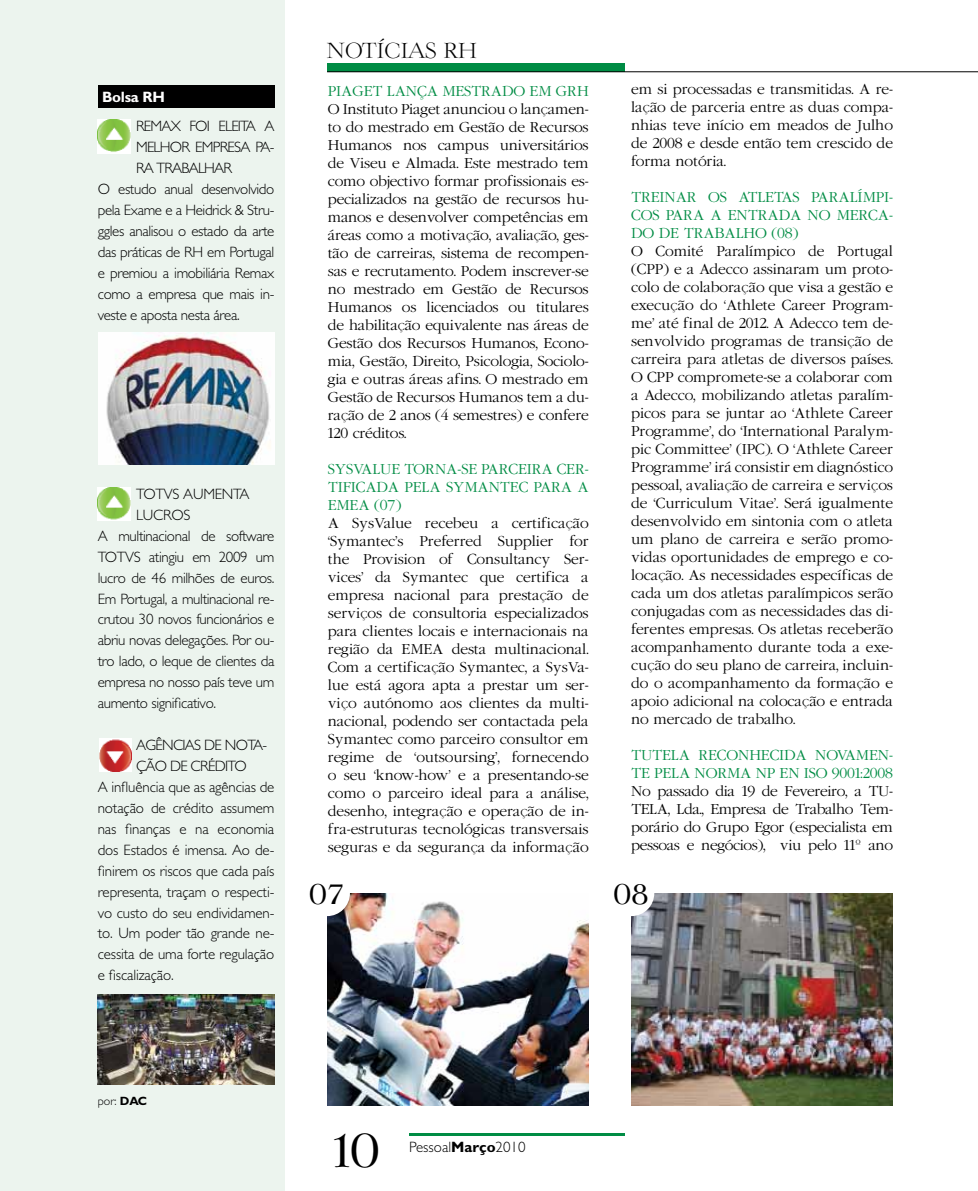
<style>
.page{position:relative;width:978px;height:1191px;background:#fff}
.page>*{position:absolute;margin:0;border:0;box-sizing:border-box;transform-origin:0 0}
.t1{font:45px "Lingwood";color:#000}
.t2{font:27px "Lingwood";color:#000}
.t3{font:300 21px "Lingwood";letter-spacing:.025em;color:#000}
.t4{font:300 15px "Gentle Sans";letter-spacing:-.025em;color:#000}
.t5{font:300 15px "Gentle Sans";letter-spacing:-.05em;color:#000}
.t6{font:300 15px "Gentle Sans";letter-spacing:-.045em;color:#000}
.t7{font:300 15px "Gentle Sans";color:#000}
.t8{font:700 15px "Gentle Sans";letter-spacing:-.015em;color:#fff}
.t9{font:300 13.5px/18px "Garamond";color:#000;text-align:justify}
.t10{font:300 13.5px/18px "Garamond";color:#008c44}
.t11{font:300 13.5px/18px "Garamond";letter-spacing:-.02em;color:#000}
.t12{font:300 13.5px "Garamond";letter-spacing:.185em;color:#008c44}
.t13{font:300 12px "Gentle Sans";color:#000}
.s1{font-weight:700}
</style>
<div class="page">
<div style="left:327px;top:63px;width:298px;height:9px;background:#008c44"></div>
<hr style="left:327px;top:71px;width:651px;height:1px;background:#000">
<hr style="left:409px;top:1133px;width:216px;height:2px;background:#008c44">
<div style="left:0;top:0;width:285px;height:1191px;background:#ecf4ee"></div>
<div style="left:98px;top:85px;width:176px;height:23px;background:#000"></div>
<img style="left:328px;top:893px;width:261px;height:213px">
<div style="left:304px;top:870px;width:46px;height:46px;background:#fff;border-radius:50%"></div>
<img style="left:99px;top:738px;width:32px;height:33px">
<img style="left:98px;top:120px;width:32px;height:33px">
<img style="left:631px;top:893px;width:262px;height:213px">
<div style="left:609px;top:870px;width:45px;height:46px;background:#fff;border-radius:50%"></div>
<img style="left:98px;top:487px;width:32px;height:34px">
<img style="left:98px;top:333px;width:176px;height:131px">
<img style="left:98px;top:995px;width:176px;height:89px">
<h3 class="t3" style="left:327px;top:39px;width:151px">NOTÍCIAS RH</h3>
<p class="t8" style="left:102px;top:88px;width:65px">Bolsa RH</p>
<p class="t10" style="left:328px;top:82px;width:262px">Piaget lança Mestrado em GRH</p>
<p class="t9" style="left:328px;top:100px;width:262px">O Instituto Piaget anunciou o lançamen&shy;to do mestrado em Gestão de Recursos Humanos nos campus universitários de Viseu e Almada. Este mestrado tem como objectivo formar profissionais es&shy;pecializados na gestão de recursos hu&shy;manos e desenvolver competências em áreas como a motivação, avaliação, ges&shy;tão de carreiras, sistema de recompen&shy;sas e recrutamento. Podem inscrever-se no mestrado em Gestão de Recursos Humanos os licenciados ou titulares de habilitação equivalente nas áreas de Gestão dos Recursos Humanos, Econo&shy;mia, Gestão, Direito, Psicologia, Sociolo&shy;gia e outras áreas afins. O mestrado em Gestão de Recursos Humanos tem a du&shy;ração de 2 anos (4 semestres) e confere 120 créditos.</p>
<p class="t10" style="left:328px;top:460px;width:262px">SysValue torna-se parceira cer&shy;tificada</p>
<p class="t5" style="left:136px;top:117px;width:140px">REMAX FOI ELEITA A</p>
<p class="t5" style="left:136px;top:138px;width:140px">MELHOR EMPRESA PA-</p>
<p class="t5" style="left:136px;top:159px;width:98px">RA TRABALHAR</p>
<p class="t4" style="left:98px;top:180px;width:178px">O estudo anual desenvolvido</p>
<p class="t4" style="left:98px;top:201px;width:178px">pela Exame e a Heidrick &amp; Stru-</p>
<p class="t4" style="left:98px;top:222px;width:178px">ggles analisou o estado da arte</p>
<p class="t4" style="left:98px;top:243px;width:178px">das práticas de RH em Portugal</p>
<p class="t4" style="left:98px;top:264px;width:178px">e premiou a imobiliária Remax</p>
<p class="t4" style="left:98px;top:285px;width:178px">como a empresa que mais in-</p>
<p class="t4" style="left:98px;top:306px;width:143px">veste e aposta nesta área.</p>
<p class="t10" style="left:404px;top:478px;width:62px">pela Syman</p>
<p class="t10" style="left:500px;top:478px;width:86px">tec para a</p>
<p class="t4" style="left:136px;top:485px;width:115px">TOTVS AUMENTA</p>
<p class="t4" style="left:136px;top:506px;width:56px">LUCROS</p>
<p class="t4" style="left:98px;top:527px;width:178px">A multinacional de software</p>
<p class="t4" style="left:98px;top:548px;width:178px">TOTVS atingiu em 2009 um</p>
<p class="t4" style="left:98px;top:569px;width:178px">lucro de 46 milhões de euros.</p>
<p class="t4" style="left:98px;top:590px;width:178px">Em Portugal, a multinacional re-</p>
<p class="t4" style="left:98px;top:610px;width:178px">crutou 30 novos funcionários e</p>
<p class="t4" style="left:98px;top:631px;width:178px">abriu novas delegações. Por ou-</p>
<p class="t4" style="left:98px;top:652px;width:178px">tro lado, o leque de clientes da</p>
<p class="t4" style="left:98px;top:673px;width:178px">empresa no nosso país teve um</p>
<p class="t4" style="left:98px;top:694px;width:120px">aumento significativo.</p>
<p class="t10" style="left:328px;top:496px;width:75px">EMEA (07)</p>
<p class="t9" style="left:328px;top:514px;width:262px">A SysValue recebeu a certificação ‘Symantec’s Preferred Supplier for the Provision of Consultancy Ser&shy;vices’ da Symantec que certifica a empresa nacional para prestação de serviços de consultoria especializados para clientes locais e internacionais na região da EMEA desta multinacional.<br>Com a certificação Symantec, a SysVa&shy;lue está agora apta a prestar um ser&shy;viço autónomo aos clientes da multi&shy;nacional, podendo ser contactada pela Symantec como parceiro consultor em regime de ‘outsoursing’, fornecendo o seu ‘know-how’ e a presentando-se como o parceiro ideal para a análise, desenho, integração e operação de in&shy;fra-estruturas tecnológicas transversais seguras e da segurança da informação</p>
<p class="t6" style="left:136px;top:736px;width:132px">AGÊNCIAS DE NOTA-</p>
<p class="t6" style="left:136px;top:757px;width:112px">ÇÃO DE CRÉDITO</p>
<p class="t4" style="left:98px;top:778px;width:178px">A influência que as agências de</p>
<p class="t4" style="left:98px;top:799px;width:178px">notação de crédito assumem</p>
<p class="t4" style="left:98px;top:820px;width:178px">nas finanças e na economia</p>
<p class="t4" style="left:98px;top:841px;width:178px">dos Estados é imensa. Ao de-</p>
<p class="t4" style="left:98px;top:862px;width:178px">finirem os riscos que cada país</p>
<p class="t4" style="left:98px;top:882px;width:178px">representa, traçam o respecti-</p>
<p class="t4" style="left:98px;top:903px;width:178px">vo custo do seu endividamen-</p>
<p class="t4" style="left:98px;top:924px;width:178px">to. Um poder tão grande ne-</p>
<p class="t4" style="left:98px;top:945px;width:178px">cessita de uma forte regulação</p>
<p class="t4" style="left:98px;top:966px;width:77px">e fiscalização.</p>
<h2 class="t2" style="left:309px;top:878px;width:37px">07</h2>
<p class="t9" style="left:631px;top:80px;width:263px">em si processadas e transmitidas. A re&shy;lação de parceria entre as duas compa&shy;nhias teve início em meados de Julho de 2008 e desde então tem crescido de forma notória.</p>
<p class="t10" style="left:631px;top:188px;width:161px">Treinar os atletas</p>
<p class="t10" style="left:811px;top:188px;width:83px">paralímpi-</p>
<p class="t10" style="left:631px;top:206px;width:149px">cos para a entrada</p>
<p class="t10" style="left:808px;top:206px;width:87px">no merca-</p>
<p class="t12" style="left:631px;top:225px;width:169px">do de trabalho (08)</p>
<p class="t9" style="left:631px;top:242px;width:263px">O Comité Paralímpico de Portugal (CPP) e a Adecco assinaram um proto&shy;colo de colaboração que visa a gestão e execução do ‘Athlete Career Program&shy;me’ até final de 2012. A Adecco tem de&shy;senvolvido programas de transição de carreira para atletas de diversos países.<br>O CPP compromete-se a colaborar com a Adecco, mobilizando atletas paralím&shy;picos para se juntar ao ‘Athlete Career Programme’, do ‘International Paralym&shy;pic Committee’ (IPC). O ‘Athlete Career Programme’ irá consistir em diagnóstico pessoal, avaliação de carreira e serviços de ‘Curriculum Vitae’. Será igualmente desenvolvido em sintonia com o atleta um plano de carreira e serão promo&shy;vidas oportunidades de emprego e co&shy;locação. As necessidades específicas de cada um dos atletas paralímpicos serão conjugadas com as necessidades das di&shy;ferentes empresas. Os atletas receberão acompanhamento durante toda a exe&shy;cução do seu plano de carreira, incluin&shy;do o acompanhamento da formação e apoio adicional na colocação e entrada no mercado de trabalho.</p>
<p class="t10" style="left:631px;top:746px;width:31px">TUTEL</p>
<p class="t10" style="left:679px;top:746px;width:118px">A reconhecida</p>
<p class="t10" style="left:631px;top:746px;width:263px;text-align:right">novAmen-<br>te pela norma NP EN ISO 9001:2008</p>
<p class="t11" style="left:631px;top:782px;width:263px">No passado dia 19 de Fevereiro, a TU-<br>TEL</p>
<p class="t9" style="left:631px;top:800px;width:263px;text-indent:26px">A, Lda., Empresa de Trabalho Tem&shy;porário do Grupo Egor (especialista em pessoas e negócios), viu pelo 11º ano</p>
<h2 class="t2" style="left:613px;top:878px;width:37px">08</h2>
<p class="t13" style="left:98px;top:1094px;width:51px">por: <span class="s1">DAC</span></p>
<h1 class="t1" style="left:327px;top:1125px;width:54px">10</h1>
<p class="t7" style="left:409px;top:1137px;width:118px">Pessoal<span class="s1">Março</span>2010</p>
</div>
